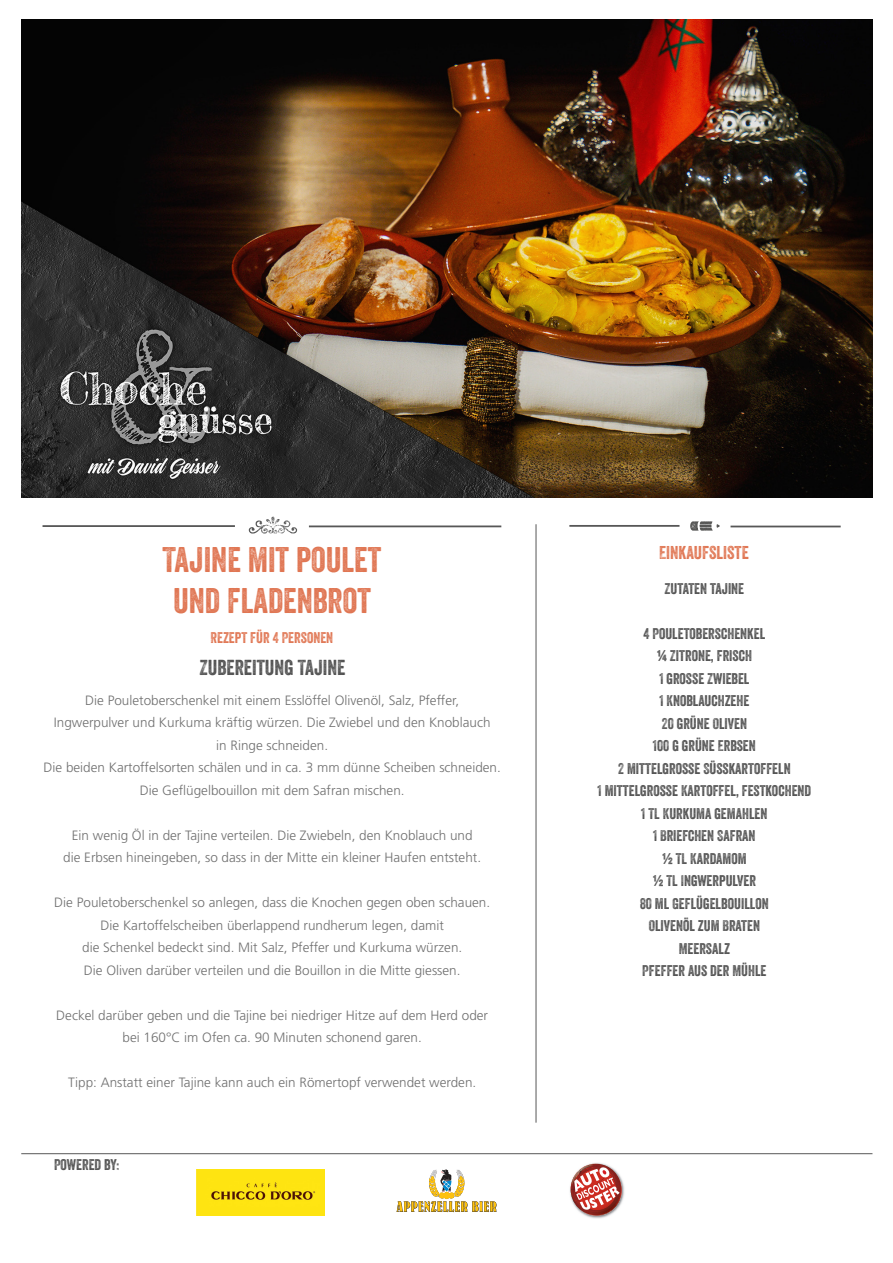
<style>
.page{position:relative;width:893px;height:1263px;background:#fff}
.page>*{position:absolute;margin:0;border:0;box-sizing:border-box;transform-origin:0 0}
.t1{font:34.5px/41.4px "Veneer Two";color:#e07653;text-align:center}
.t2{font:21px "Veneer Two";color:#525252}
.t3{font:18px "Veneer Two";color:#e07653}
.t4{font:15px/22.5px "Veneer Two";color:#525252;text-align:center}
.t5{font:15px "Veneer Two";color:#e07653}
.t6{font:300 13.5px/22.5px "Frutiger";color:#707070;text-align:center}
</style>
<div class="page">
<img style="left:690px;top:521px;width:22px;height:10px">
<hr style="left:43px;top:525px;width:192px;height:2px;background:#575757">
<svg style="left:249px;top:517px;width:48px;height:17px"></svg>
<hr style="left:309px;top:525px;width:192px;height:2px;background:#575757">
<hr style="left:536px;top:524px;width:1px;height:599px;background:#575757">
<hr style="left:569px;top:525px;width:110px;height:2px;background:#575757">
<hr style="left:730px;top:526px;width:111px;height:1px;background:#575757">
<hr style="left:21px;top:1153px;width:851px;height:1px;background:#575757">
<img style="left:21px;top:19px;width:851px;height:479px">
<img style="left:570px;top:1180px;width:55px;height:39px">
<img style="left:620px;top:1187px;width:2px;height:29px">
<img style="left:620px;top:1186px;width:1px;height:29px">
<svg style="left:571px;top:1163px;width:49px;height:54px"></svg>
<img style="left:571px;top:1177px;width:3px;height:25px">
<svg style="left:396px;top:1169px;width:101px;height:43px"></svg>
<img style="left:196px;top:1169px;width:128px;height:46px">
<h1 class="t1" style="left:163px;top:538px;width:220px">TAJINE MIT POULET<br>UND FLADENBROT</h1>
<p class="t5" style="left:211px;top:629px;width:124px">REZEPT FÜR 4 PERSONEN</p>
<h2 class="t2" style="left:199px;top:655px;width:147px">ZUBEREITUNG TAJINE</h2>
<p class="t6" style="left:44px;top:689px;width:459px">Die Pouletoberschenkel mit einem Esslöffel Olivenöl, Salz, Pfeffer,<br>Ingwerpulver und Kurkuma kräftig würzen. Die Zwiebel und den Knoblauch<br>in Ringe schneiden.<br>Die beiden Kartoffelsorten schälen und in ca. 3 mm dünne Scheiben schneiden.<br>Die Geflügelbouillon mit dem Safran mischen.</p>
<p class="t6" style="left:63px;top:824px;width:419px">Ein wenig Öl in der Tajine verteilen. Die Zwiebeln, den Knoblauch und die Erbsen hineingeben, so dass in der Mitte ein kleiner Haufen entsteht.</p>
<p class="t6" style="left:54px;top:891px;width:437px">Die Pouletoberschenkel so anlegen, dass die Knochen gegen oben schauen.<br>Die Kartoffelscheiben überlappend rundherum legen, damit<br>die Schenkel bedeckt sind. Mit Salz, Pfeffer und Kurkuma würzen.<br>Die Oliven darüber verteilen und die Bouillon in die Mitte giessen.</p>
<p class="t6" style="left:56px;top:1004px;width:433px">Deckel darüber geben und die Tajine bei niedriger Hitze auf dem Herd oder bei 160°C im Ofen ca. 90 Minuten schonend garen.</p>
<p class="t6" style="left:68px;top:1071px;width:410px">Tipp: Anstatt einer Tajine kann auch ein Römertopf verwendet werden.</p>
<p class="t4" style="left:54px;top:1153px;width:67px">POWERED BY:</p>
<h3 class="t3" style="left:659px;top:542px;width:91px">EINKAUFSLISTE</h3>
<p class="t4" style="left:665px;top:577px;width:81px">ZUTATEN TAJINE</p>
<p class="t4" style="left:598px;top:622px;width:215px">4 POULETOBERSCHENKEL<br>¼ ZITRONE, FRISCH<br>1 GROSSE ZWIEBEL<br>1 KNOBLAUCHZEHE<br>20 GRÜNE OLIVEN<br>100 G GRÜNE ERBSEN<br>2 MITTELGROSSE SÜSSKARTOFFELN<br>1 MITTELGROSSE KARTOFFEL, FESTKOCHEND<br>1 TL KURKUMA GEMAHLEN<br>1 BRIEFCHEN SAFRAN<br>½ TL KARDAMOM<br>½ TL INGWERPULVER<br>80 ML GEFLÜGELBOUILLON<br>OLIVENÖL ZUM BRATEN<br>MEERSALZ<br>PFEFFER AUS DER MÜHLE</p>
</div>
